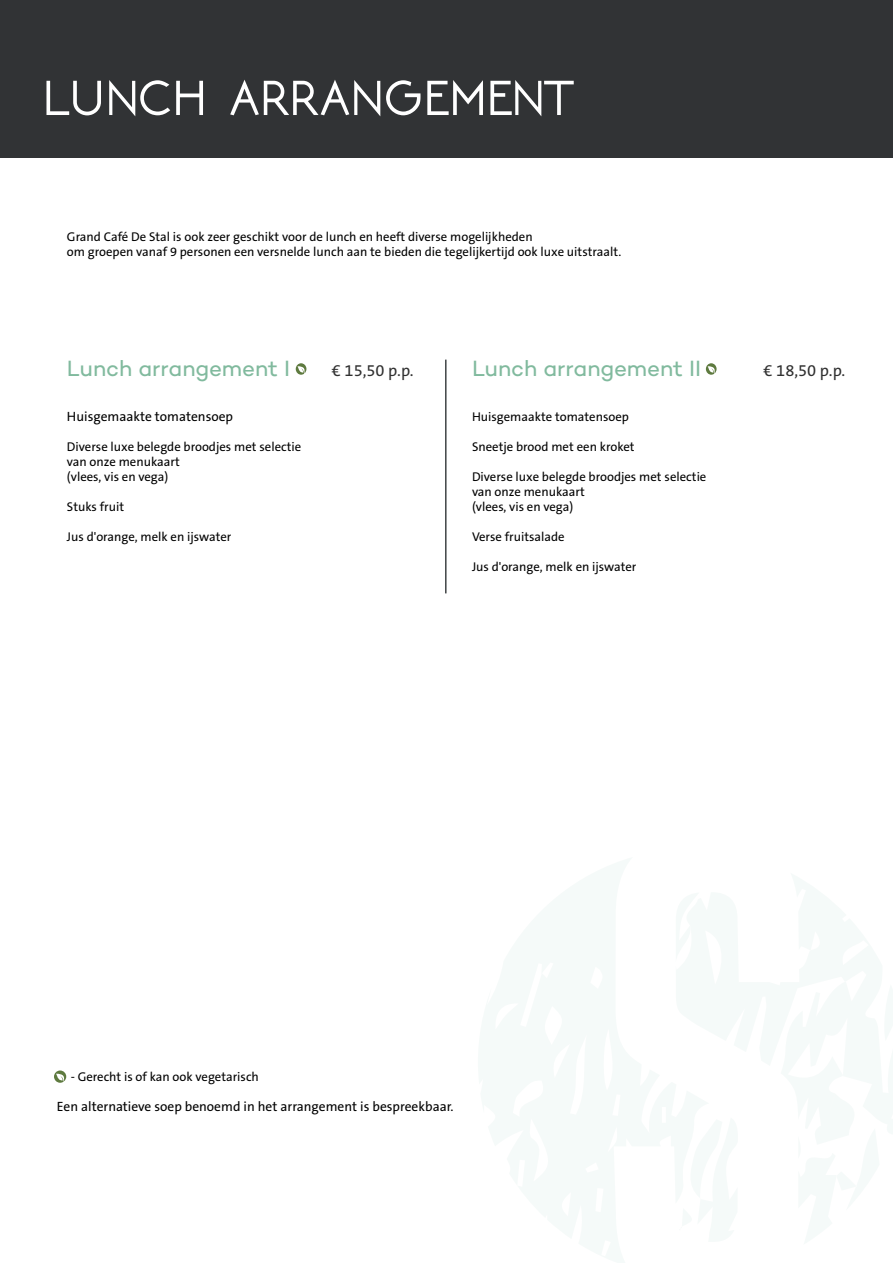
<style>
.page{position:relative;width:893px;height:1263px;background:#fff}
.page>*{position:absolute;margin:0;border:0;box-sizing:border-box;transform-origin:0 0}
.t1{font:700 65.1px "NEOTERIC";color:#fff}
.t2{font:22.5px "Campton";letter-spacing:-.005em;color:#81ba9e}
.t3{font:16.5px "The Sans B5 Plain";color:#303030}
.t4{font:13.5px "The Sans B5 Plain";color:#000}
.t5{font:12.75px/15px "The Sans B5 Plain";color:#000}
</style>
<div class="page">
<div style="left:0;top:0;width:893px;height:157px;background:#313335"></div>
<hr style="left:445px;top:360px;width:1px;height:233px;background:#2b2f31">
<svg style="left:54px;top:1070px;width:12px;height:13px"></svg>
<svg style="left:296px;top:363px;width:10px;height:12px"></svg>
<svg style="left:706px;top:363px;width:11px;height:12px"></svg>
<h1 class="t1" style="left:43px;top:59px;width:534px">lunch arrangement</h1>
<p class="t5" style="left:67px;top:229px;width:556px">Grand Café De Stal is ook zeer geschikt voor de lunch en heeft diverse mogelijkheden<br>om groepen vanaf 9 personen een versnelde lunch aan te bieden die tegelijkertijd ook luxe uitstraalt.</p>
<h2 class="t2" style="left:67px;top:354px;width:225px">Lunch arrangement I</h2>
<h2 class="t2" style="left:472px;top:354px;width:231px">Lunch arrangement II</h2>
<p class="t3" style="left:332px;top:361px;width:83px">€ 15,50 p.p.</p>
<p class="t3" style="left:764px;top:361px;width:83px">€ 18,50 p.p.</p>
<p class="t4" style="left:67px;top:409px;width:168px">Huisgemaakte tomatensoep</p>
<p class="t5" style="left:67px;top:439px;width:236px">Diverse luxe belegde broodjes met selectie van onze menukaart<br>(vlees, vis en vega)</p>
<p class="t5" style="left:67px;top:499px;width:59px">Stuks fruit</p>
<p class="t5" style="left:67px;top:529px;width:166px">Jus d'orange, melk en ijswater</p>
<p class="t5" style="left:472px;top:409px;width:158px">Huisgemaakte tomatensoep</p>
<p class="t5" style="left:472px;top:439px;width:164px">Sneetje brood met een kroket</p>
<p class="t5" style="left:472px;top:469px;width:236px">Diverse luxe belegde broodjes met selectie van onze menukaart<br>(vlees, vis en vega)</p>
<p class="t5" style="left:472px;top:529px;width:94px">Verse fruitsalade</p>
<p class="t5" style="left:472px;top:559px;width:166px">Jus d'orange, melk en ijswater</p>
<p class="t5" style="left:71px;top:1069px;width:190px">- Gerecht is of kan ook vegetarisch</p>
<p class="t4" style="left:57px;top:1099px;width:398px">Een alternatieve soep benoemd in het arrangement is bespreekbaar.</p>
</div>
